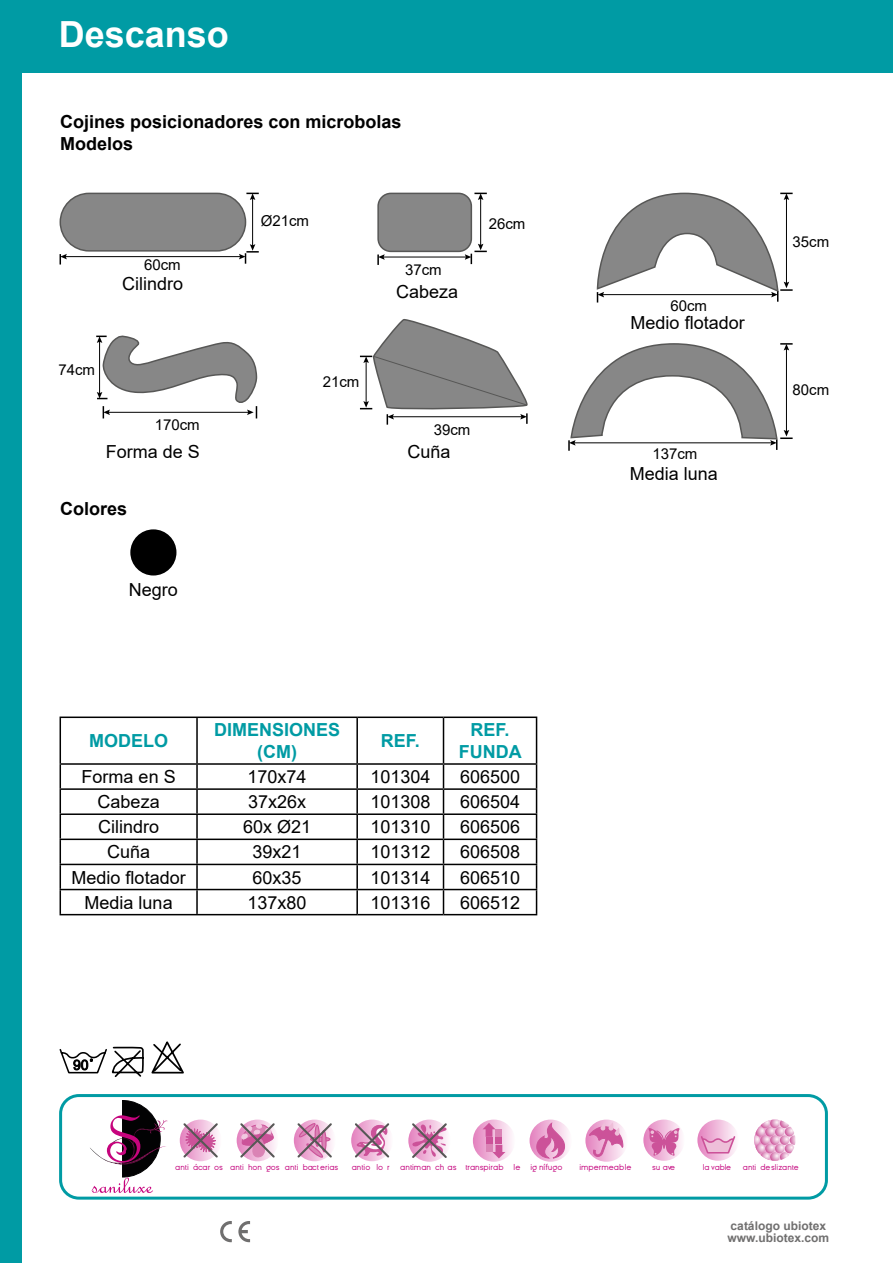
<style>
.page{position:relative;width:893px;height:1263px;background:#fff}
.page>*{position:absolute;margin:0;border:0;box-sizing:border-box;transform-origin:0 0}
.t1{font:700 36px "Arial";color:#fff}
.t2{font:18px "Arial";color:#000}
.t3{font:700 18px/21.6px "Arial";color:#000}
.t4{font:700 18px/21.6px "Arial";color:#009ba4;text-align:center}
.t5{font:15px "Arial";color:#000}
.t6{font:700 12px/12px "Arial";color:#706f6f}
.t7{font:8.25px "Ginora Sans";color:#c4057e}
.t8{font:8.1px "Ginora Sans";color:#c4057e}
</style>
<div class="page">
<div style="left:0;top:0;width:893px;height:72px;background:#009ba4"></div>
<svg style="left:220px;top:1221px;width:12px;height:21px"></svg>
<svg style="left:238px;top:1221px;width:12px;height:21px"></svg>
<div style="left:0;top:0;width:21px;height:1263px;background:#009ba4"></div>
<div style="left:59px;top:1094px;width:769px;height:105px;border:3px solid #009ba4;border-radius:18px"></div>
<div style="left:130px;top:529px;width:46px;height:46px;background:#000;border-radius:50%"></div>
<hr style="left:60px;top:716px;width:137px;height:2px;background:#000">
<hr style="left:60px;top:718px;width:1px;height:45px;background:#000">
<hr style="left:197px;top:716px;width:160px;height:2px;background:#000">
<hr style="left:196px;top:718px;width:2px;height:45px;background:#000">
<hr style="left:357px;top:716px;width:86px;height:2px;background:#000">
<hr style="left:356px;top:718px;width:2px;height:45px;background:#000">
<hr style="left:443px;top:716px;width:94px;height:2px;background:#000">
<hr style="left:443px;top:718px;width:1px;height:45px;background:#000">
<hr style="left:536px;top:718px;width:1px;height:45px;background:#000">
<hr style="left:60px;top:763px;width:137px;height:2px;background:#000">
<hr style="left:197px;top:763px;width:160px;height:2px;background:#000">
<hr style="left:196px;top:765px;width:2px;height:23px;background:#000">
<hr style="left:357px;top:763px;width:86px;height:2px;background:#000">
<hr style="left:356px;top:765px;width:2px;height:23px;background:#000">
<hr style="left:443px;top:763px;width:94px;height:2px;background:#000">
<hr style="left:60px;top:788px;width:137px;height:2px;background:#000">
<hr style="left:197px;top:788px;width:160px;height:2px;background:#000">
<hr style="left:196px;top:790px;width:2px;height:23px;background:#000">
<hr style="left:357px;top:788px;width:86px;height:2px;background:#000">
<hr style="left:356px;top:790px;width:2px;height:23px;background:#000">
<hr style="left:443px;top:788px;width:94px;height:2px;background:#000">
<hr style="left:60px;top:813px;width:137px;height:2px;background:#000">
<hr style="left:197px;top:813px;width:160px;height:2px;background:#000">
<hr style="left:196px;top:815px;width:2px;height:23px;background:#000">
<hr style="left:357px;top:813px;width:86px;height:2px;background:#000">
<hr style="left:356px;top:815px;width:2px;height:23px;background:#000">
<hr style="left:443px;top:813px;width:94px;height:2px;background:#000">
<hr style="left:60px;top:838px;width:137px;height:2px;background:#000">
<hr style="left:197px;top:838px;width:160px;height:2px;background:#000">
<hr style="left:196px;top:840px;width:2px;height:24px;background:#000">
<hr style="left:357px;top:838px;width:86px;height:2px;background:#000">
<hr style="left:356px;top:840px;width:2px;height:24px;background:#000">
<hr style="left:443px;top:838px;width:94px;height:2px;background:#000">
<hr style="left:60px;top:864px;width:137px;height:1px;background:#000">
<hr style="left:197px;top:864px;width:160px;height:1px;background:#000">
<hr style="left:196px;top:865px;width:2px;height:24px;background:#000">
<hr style="left:357px;top:864px;width:86px;height:1px;background:#000">
<hr style="left:356px;top:865px;width:2px;height:24px;background:#000">
<hr style="left:443px;top:864px;width:94px;height:1px;background:#000">
<hr style="left:60px;top:889px;width:137px;height:1px;background:#000">
<svg style="left:60px;top:765px;width:1px;height:149px"></svg>
<hr style="left:197px;top:889px;width:160px;height:1px;background:#000">
<hr style="left:196px;top:890px;width:2px;height:24px;background:#000">
<hr style="left:357px;top:889px;width:86px;height:1px;background:#000">
<hr style="left:356px;top:890px;width:2px;height:24px;background:#000">
<hr style="left:443px;top:889px;width:94px;height:1px;background:#000">
<svg style="left:443px;top:765px;width:1px;height:149px"></svg>
<svg style="left:536px;top:765px;width:1px;height:149px"></svg>
<hr style="left:60px;top:914px;width:137px;height:1px;background:#000">
<hr style="left:197px;top:914px;width:160px;height:1px;background:#000">
<hr style="left:357px;top:914px;width:86px;height:1px;background:#000">
<hr style="left:443px;top:914px;width:94px;height:1px;background:#000">
<svg style="left:179px;top:1119px;width:40px;height:41px"></svg>
<svg style="left:237px;top:1119px;width:41px;height:42px"></svg>
<svg style="left:240px;top:1123px;width:35px;height:35px"></svg>
<svg style="left:294px;top:1119px;width:42px;height:42px"></svg>
<svg style="left:297px;top:1121px;width:35px;height:38px"></svg>
<svg style="left:351px;top:1119px;width:42px;height:42px"></svg>
<svg style="left:355px;top:1123px;width:34px;height:34px"></svg>
<svg style="left:408px;top:1119px;width:42px;height:43px"></svg>
<svg style="left:411px;top:1123px;width:36px;height:35px"></svg>
<svg style="left:473px;top:1119px;width:42px;height:43px"></svg>
<svg style="left:492px;top:1145px;width:13px;height:13px"></svg>
<div style="left:495px;top:1129px;width:7px;height:8px;background:#da83b5"></div>
<div style="left:495px;top:1137px;width:7px;height:7px;background:#cc5299"></div>
<div style="left:486px;top:1145px;width:6px;height:7px;background:#da83b5"></div>
<svg style="left:482px;top:1123px;width:13px;height:14px"></svg>
<div style="left:486px;top:1137px;width:6px;height:7px;background:#cc5299"></div>
<svg style="left:530px;top:1119px;width:42px;height:43px"></svg>
<svg style="left:536px;top:1123px;width:29px;height:35px"></svg>
<svg style="left:585px;top:1119px;width:43px;height:43px"></svg>
<svg style="left:589px;top:1122px;width:34px;height:35px"></svg>
<svg style="left:643px;top:1119px;width:42px;height:42px"></svg>
<svg style="left:648px;top:1128px;width:32px;height:28px"></svg>
<svg style="left:697px;top:1119px;width:42px;height:42px"></svg>
<svg style="left:701px;top:1136px;width:34px;height:17px"></svg>
<svg style="left:754px;top:1119px;width:41px;height:42px"></svg>
<svg style="left:90px;top:1100px;width:78px;height:93px"></svg>
<hr style="left:252px;top:198px;width:1px;height:48px;background:#000">
<svg style="left:246px;top:193px;width:13px;height:7px"></svg>
<hr style="left:65px;top:256px;width:176px;height:1px;background:#000">
<svg style="left:239px;top:244px;width:20px;height:20px"></svg>
<svg style="left:60px;top:254px;width:7px;height:10px"></svg>
<div style="left:60px;top:193px;width:186px;height:58px;background:#878787;border-radius:29px"></div>
<div style="left:60px;top:193px;width:186px;height:59px;border:2px solid #575756;border-radius:29px"></div>
<svg style="left:96px;top:335px;width:161px;height:83px"></svg>
<div style="left:378px;top:193px;width:93px;height:58px;background:#878787;border-radius:13px"></div>
<div style="left:377px;top:193px;width:95px;height:59px;border:2px solid #575756;border-radius:13px"></div>
<hr style="left:480px;top:198px;width:1px;height:48px;background:#000">
<svg style="left:474px;top:193px;width:13px;height:7px"></svg>
<hr style="left:383px;top:257px;width:84px;height:1px;background:#000">
<svg style="left:465px;top:244px;width:22px;height:20px"></svg>
<svg style="left:377px;top:254px;width:8px;height:11px"></svg>
<svg style="left:360px;top:319px;width:168px;height:106px"></svg>
<svg style="left:596px;top:192px;width:197px;height:110px"></svg>
<svg style="left:568px;top:343px;width:225px;height:108px"></svg>
<svg style="left:59px;top:1041px;width:125px;height:36px"></svg>
<h1 class="t1" style="left:59px;top:9px;width:172px">Descanso</h1>
<p class="t3" style="left:60px;top:111px;width:343px">Cojines posicionadores con microbolas<br>Modelos</p>
<p class="t5" style="left:144px;top:254px;width:38px">60cm</p>
<p class="t2" style="left:122px;top:271px;width:63px">Cilindro</p>
<p class="t5" style="left:261px;top:210px;width:50px">Ø21cm</p>
<p class="t5" style="left:405px;top:259px;width:38px">37cm</p>
<p class="t2" style="left:396px;top:279px;width:64px">Cabeza</p>
<p class="t5" style="left:489px;top:214px;width:38px">26cm</p>
<p class="t5" style="left:58px;top:359px;width:38px">74cm</p>
<p class="t5" style="left:155px;top:415px;width:47px">170cm</p>
<p class="t5" style="left:323px;top:371px;width:38px">21cm</p>
<p class="t5" style="left:434px;top:419px;width:38px">39cm</p>
<p class="t2" style="left:106px;top:440px;width:96px">Forma de S</p>
<p class="t2" style="left:407px;top:440px;width:45px">Cuña</p>
<p class="t3" style="left:60px;top:498px;width:69px">Colores</p>
<p class="t2" style="left:129px;top:577px;width:51px">Negro</p>
<p class="t4" style="left:89px;top:730px;width:81px">MODELO</p>
<p class="t4" style="left:214px;top:719px;width:128px">DIMENSIONES (CM)</p>
<p class="t4" style="left:381px;top:730px;width:41px">REF.</p>
<p class="t4" style="left:459px;top:719px;width:64px">REF.<br>FUNDA</p>
<p class="t2" style="left:82px;top:764px;width:96px">Forma en S</p>
<p class="t2" style="left:248px;top:764px;width:61px">170x74</p>
<p class="t2" style="left:370px;top:764px;width:62px">101304</p>
<p class="t2" style="left:460px;top:764px;width:62px">606500</p>
<p class="t2" style="left:98px;top:789px;width:64px">Cabeza</p>
<p class="t2" style="left:248px;top:789px;width:60px">37x26x</p>
<p class="t2" style="left:370px;top:789px;width:62px">101308</p>
<p class="t2" style="left:460px;top:789px;width:62px">606504</p>
<p class="t2" style="left:98px;top:815px;width:63px">Cilindro</p>
<p class="t2" style="left:243px;top:815px;width:70px">60x Ø21</p>
<p class="t2" style="left:370px;top:815px;width:62px">101310</p>
<p class="t2" style="left:460px;top:815px;width:62px">606506</p>
<p class="t2" style="left:107px;top:840px;width:45px">Cuña</p>
<p class="t2" style="left:253px;top:840px;width:51px">39x21</p>
<p class="t2" style="left:370px;top:840px;width:62px">101312</p>
<p class="t2" style="left:460px;top:840px;width:62px">606508</p>
<p class="t2" style="left:72px;top:865px;width:116px">Medio flotador</p>
<p class="t2" style="left:253px;top:865px;width:51px">60x35</p>
<p class="t2" style="left:370px;top:865px;width:62px">101314</p>
<p class="t2" style="left:460px;top:865px;width:62px">606510</p>
<p class="t2" style="left:85px;top:890px;width:90px">Media luna</p>
<p class="t2" style="left:248px;top:890px;width:61px">137x80</p>
<p class="t2" style="left:370px;top:890px;width:62px">101316</p>
<p class="t2" style="left:460px;top:890px;width:62px">606512</p>
<p class="t5" style="left:670px;top:295px;width:38px">60cm</p>
<p class="t2" style="left:631px;top:310px;width:116px">Medio flotador</p>
<p class="t5" style="left:652px;top:443px;width:47px">137cm</p>
<p class="t2" style="left:630px;top:461px;width:90px">Media luna</p>
<p class="t5" style="left:793px;top:232px;width:38px">35cm</p>
<p class="t5" style="left:793px;top:380px;width:38px">80cm</p>
<p class="t7" style="left:175px;top:1162px;width:165px">anti ácar os anti hon gos anti bacterias</p>
<p class="t7" style="left:352px;top:1162px;width:40px">antio lo r</p>
<p class="t7" style="left:400px;top:1162px;width:164px">antiman ch as transpirab le ig nífugo</p>
<p class="t7" style="left:579px;top:1162px;width:54px">impermeable</p>
<p class="t8" style="left:652px;top:1163px;width:25px">su ave</p>
<p class="t8" style="left:703px;top:1163px;width:30px">la vable</p>
<p class="t8" style="left:743px;top:1163px;width:57px">anti deslizante</p>
<p class="t6" style="left:727px;top:1220px;width:103px">catálogo ubiotex www.ubiotex.com</p>
</div>
